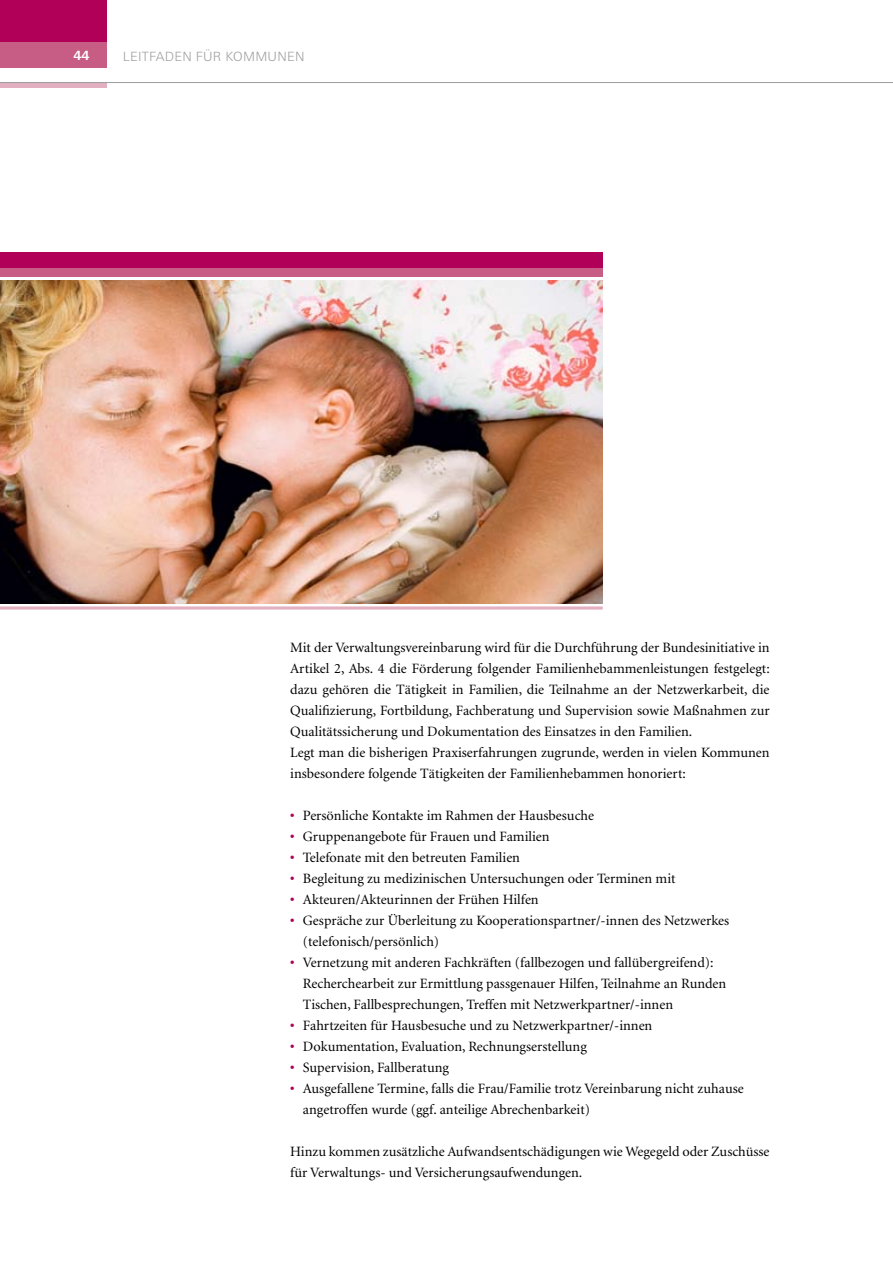
<style>
.page{position:relative;width:893px;height:1263px;background:#fff}
.page>*{position:absolute;margin:0;border:0;box-sizing:border-box;transform-origin:0 0}
.t1{font:14.25px/21px "Minion";color:#000}
.t2{font:300 12.75px "Linotype Univers Basic";letter-spacing:.02em;color:#9c9d9d}
.t3{font:700 12.75px "Linotype Univers Basic";color:#fff}
.s1{font-family:"Minion LT";font-weight:700;color:#b10057}
</style>
<div class="page">
<div style="left:0;top:0;width:106px;height:45px;background:#b10057"></div>
<div style="left:0;top:43px;width:106px;height:25px;background:#c75d84"></div>
<div style="left:0;top:82px;width:106px;height:5px;background:#e3b0c2"></div>
<img style="left:0;top:280px;width:603px;height:323px">
<svg style="left:0;top:606px;width:603px;height:4px;background:#e8c0ce"></svg>
<div style="left:0;top:253px;width:603px;height:16px;background:#b10057"></div>
<div style="left:0;top:269px;width:603px;height:8px;background:#c75d84"></div>
<hr style="left:0;top:82px;width:893px;height:1px;background:#9c9d9d">
<p class="t3" style="left:73px;top:48px;width:18px">44</p>
<p class="t2" style="left:123px;top:49px;width:183px">LEITFADEN FÜR KOMMUNEN</p>
<p class="t1" style="left:290px;top:637px;width:481px">Mit der Verwaltungsvereinbarung wird für die Durchführung der Bundesinitiative in Artikel 2, Abs. 4 die Förderung folgender Familienhebammenleistungen festgelegt: dazu gehören die Tätigkeit in Familien, die Teilnahme an der Netzwerkarbeit, die Qualifizierung, Fortbildung, Fachberatung und Supervision sowie Maßnahmen zur Qualitätssicherung und Dokumentation des Einsatzes in den Familien.<br>Legt man die bisherigen Praxiserfahrungen zugrunde, werden in vielen Kommunen insbesondere folgende Tätigkeiten der Familienhebammen honoriert:</p>
<p class="t1" style="left:290px;top:805px;width:305px"><span class="s1">•</span> Persönliche Kontakte im Rahmen der Hausbesuche</p>
<p class="t1" style="left:290px;top:826px;width:261px"><span class="s1">•</span> Gruppenangebote für Frauen und Familien</p>
<p class="t1" style="left:290px;top:847px;width:231px"><span class="s1">•</span> Telefonate mit den betreuten Familien</p>
<p class="t1" style="left:290px;top:868px;width:387px"><span class="s1">•</span> Begleitung zu medizinischen Untersuchungen oder Terminen mit</p>
<p class="t1" style="left:290px;top:889px;width:250px"><span class="s1">•</span> Akteuren/Akteurinnen der Frühen Hilfen</p>
<p class="t1" style="left:303px;top:910px;width:428px;text-indent:-13px"><span class="s1">•</span> Gespräche zur Überleitung zu Kooperationspartner/-innen des Netzwerkes (telefonisch/persönlich)</p>
<p class="t1" style="left:303px;top:952px;width:425px;text-indent:-13px"><span class="s1">•</span> Vernetzung mit anderen Fachkräften (fallbezogen und fallübergreifend):<br>Recherchearbeit zur Ermittlung passgenauer Hilfen, Teilnahme an Runden<br>Tischen, Fallbesprechungen, Treffen mit Netzwerkpartner/-innen</p>
<p class="t1" style="left:290px;top:1015px;width:364px"><span class="s1">•</span> Fahrtzeiten für Hausbesuche und zu Netzwerkpartner/-innen</p>
<p class="t1" style="left:290px;top:1036px;width:298px"><span class="s1">•</span> Dokumentation, Evaluation, Rechnungserstellung</p>
<p class="t1" style="left:290px;top:1057px;width:160px"><span class="s1">•</span> Supervision, Fallberatung</p>
<p class="t1" style="left:303px;top:1078px;width:442px;text-indent:-13px"><span class="s1">•</span> Ausgefallene Termine, falls die Frau/Familie trotz Vereinbarung nicht zuhause angetroffen wurde (ggf. anteilige Abrechenbarkeit)</p>
<p class="t1" style="left:290px;top:1141px;width:481px">Hinzu kommen zusätzliche Aufwandsentschädigungen wie Wegegeld oder Zuschüsse für Verwaltungs- und Versicherungsaufwendungen.</p>
</div>
